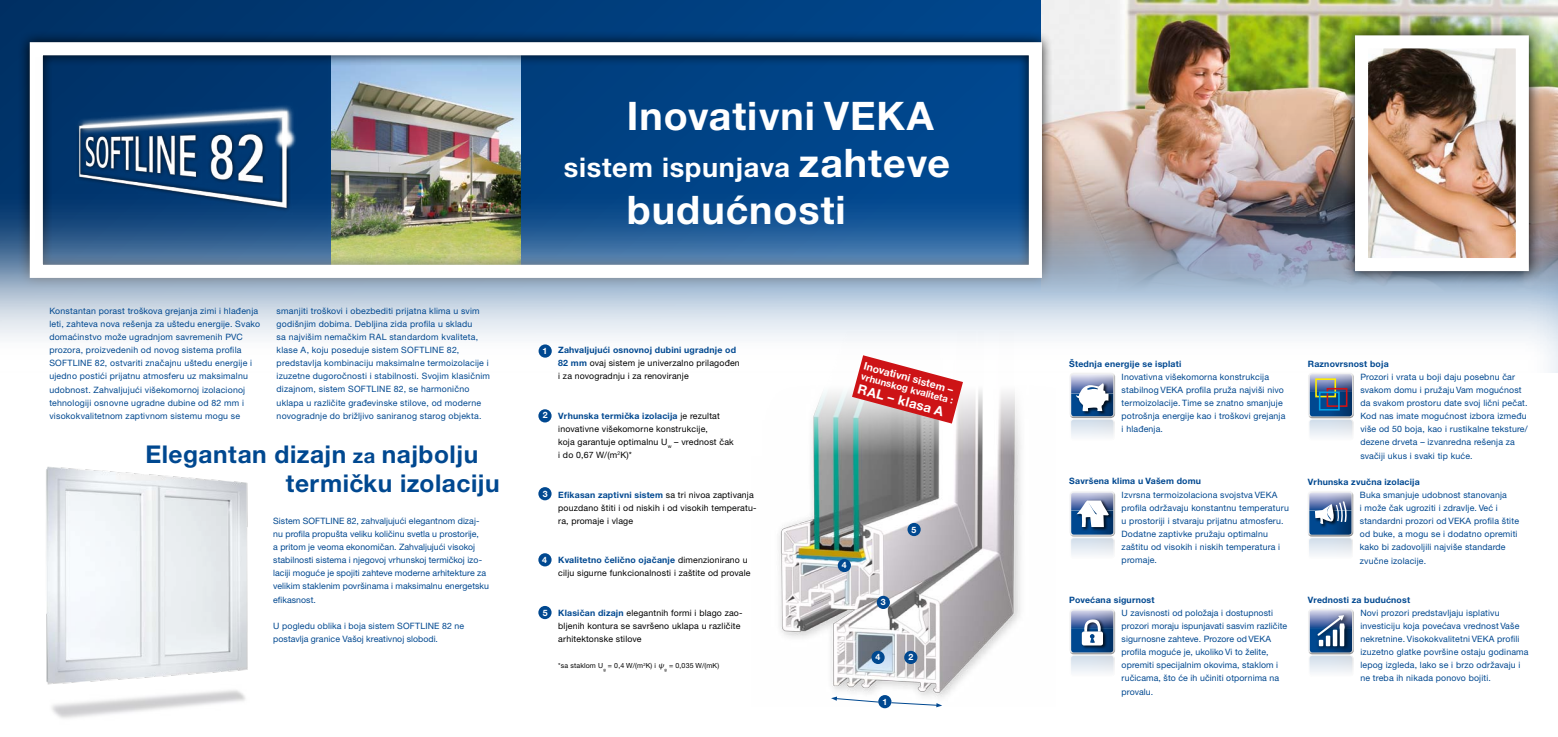
<style>
.page{position:relative;width:1558px;height:737px;background:#fff}
.page>*{position:absolute;margin:0;border:0;box-sizing:border-box;transform-origin:0 0}
.t1{font:700 39.38px "Helvetica Neue CE";letter-spacing:.025em;color:#fff}
.t2{font:700 27.12px "Helvetica Neue CE";letter-spacing:.025em;color:#fff}
.t3{font:700 24.5px/29.4px "Helvetica Neue CE";letter-spacing:.02em;color:#004890}
.t4{font:700 13.12px "Helvetica Neue CE";color:#fff}
.t5{font:700 10.5px "Helvetica Neue CE";color:#fff}
.t6{font:700 9.62px "Helvetica Neue CE";color:#fff}
.t7{font:8.75px/13.1px "Helvetica Neue CE";letter-spacing:.02em;color:#004890}
.t8{font:8.75px/13.1px "Helvetica Neue CE";letter-spacing:.02em;color:#000}
.t9{font:700 8.75px "Helvetica Neue CE";letter-spacing:.02em;color:#004890}
.t10{font:700 8.75px "Helvetica Neue CE";color:#fff}
.t11{font:7px "Helvetica Neue CE";letter-spacing:.02em;color:#000}
.s1{font-size:20.12px}
.s2{font-size:39.38px}
.s3{font-weight:700;color:#004890}
.s4{font-family:"Lucida Math";font-style:italic}
</style>
<div class="page">
<svg style="left:0;top:0;width:1042px;height:191px;background:#003a77"></svg>
<img style="left:1042px;top:0;width:516px;height:191px">
<div style="left:18px;top:30px;width:1035px;height:259px;background:#000;opacity:.9"></div>
<svg style="left:23px;top:36px;width:1025px;height:155px;background:#446e99"></svg>
<img style="left:35px;top:57px;width:293px;height:134px">
<img style="left:0;top:191px;width:1558px;height:182px">
<div style="left:728px;top:332px;width:327px;height:375px;background:#fff"></div>
<img style="left:751px;top:332px;width:304px;height:375px">
<svg style="left:852px;top:355px;width:111px;height:68px"></svg>
<div style="left:838px;top:559px;width:13px;height:13px;background:#004890;border-radius:50%"></div>
<div style="left:871px;top:651px;width:13px;height:13px;background:#004890;border-radius:50%"></div>
<div style="left:877px;top:596px;width:13px;height:13px;background:#004890;border-radius:50%"></div>
<svg style="left:831px;top:696px;width:48px;height:6px"></svg>
<div style="left:878px;top:695px;width:13px;height:13px;background:#004890;border-radius:50%"></div>
<svg style="left:890px;top:702px;width:52px;height:5px"></svg>
<div style="left:907px;top:523px;width:13px;height:13px;background:#004890;border-radius:50%"></div>
<div style="left:904px;top:651px;width:13px;height:13px;background:#004890;border-radius:50%"></div>
<div style="left:1069px;top:419px;width:46px;height:23px;background:#000;opacity:.75"></div>
<div style="left:1069px;top:372px;width:46px;height:45px;background:#fff"></div>
<div style="left:1069px;top:373px;width:46px;height:46px;background:#000;opacity:.4"></div>
<svg style="left:1070px;top:373px;width:44px;height:44px"></svg>
<div style="left:1069px;top:537px;width:46px;height:23px;background:#000;opacity:.75"></div>
<div style="left:1069px;top:491px;width:46px;height:46px;background:#c9c9ca"></div>
<svg style="left:1070px;top:491px;width:44px;height:44px;background:#8299b9"></svg>
<div style="left:1069px;top:655px;width:46px;height:23px;background:#000;opacity:.75"></div>
<div style="left:1069px;top:609px;width:46px;height:46px;background:#000;opacity:.4"></div>
<svg style="left:1070px;top:609px;width:44px;height:44px"></svg>
<div style="left:1308px;top:419px;width:46px;height:23px;background:#000;opacity:.75"></div>
<div style="left:1308px;top:372px;width:46px;height:45px;background:#fff"></div>
<div style="left:1308px;top:373px;width:46px;height:46px;background:#000;opacity:.4"></div>
<svg style="left:1309px;top:373px;width:44px;height:44px;background:#557394"></svg>
<div style="left:1308px;top:655px;width:46px;height:23px;background:#000;opacity:.75"></div>
<div style="left:1308px;top:609px;width:46px;height:46px;background:#000;opacity:.4"></div>
<svg style="left:1309px;top:609px;width:44px;height:44px"></svg>
<div style="left:538px;top:344px;width:14px;height:13px;background:#004890;border-radius:50%"></div>
<div style="left:538px;top:409px;width:13px;height:13px;background:#004890;border-radius:50%"></div>
<div style="left:538px;top:487px;width:13px;height:13px;background:#004890;border-radius:50%"></div>
<div style="left:538px;top:553px;width:13px;height:13px;background:#004890;border-radius:50%"></div>
<div style="left:538px;top:606px;width:13px;height:13px;background:#004890;border-radius:50%"></div>
<div style="left:1342px;top:22px;width:200px;height:262px;background:#000;opacity:.9"></div>
<img style="left:1369px;top:49px;width:146px;height:208px">
<img style="left:46px;top:466px;width:202px;height:239px">
<div style="left:1307px;top:537px;width:46px;height:23px;background:#000;opacity:.75"></div>
<div style="left:1307px;top:491px;width:46px;height:46px;background:#000;opacity:.4"></div>
<svg style="left:1308px;top:491px;width:44px;height:44px;background:#6785ad"></svg>
<p class="t7" style="left:49px;top:304px;width:212px">Konstantan porast troškova grejanja zimi i hlađenja leti, zahteva nova rešenja za uštedu energije. Svako domaćinstvo može ugradnjom savremenih PVC prozora, proizvedenih od novog sistema profila SOFTLINE 82, ostvariti značajnu uštedu energije i ujedno postići prijatnu atmosferu uz maksimalnu udobnost. Zahvaljujući višekomornoj izolacionoj tehnologiji osnovne ugradne dubine od 82 mm i visokokvalitetnom zaptivnom sistemu mogu se</p>
<p class="t7" style="left:277px;top:304px;width:215px">smanjiti troškovi i obezbediti prijatna klima u svim godišnjim dobima. Debljina zida profila u skladu<br>sa najvišim nemačkim RAL standardom kvaliteta, klase A, koju poseduje sistem SOFTLINE 82, predstavlja kombinaciju maksimalne termoizolacije i izuzetne dugoročnosti i stabilnosti. Svojim klasičnim dizajnom, sistem SOFTLINE 82, se harmonično uklapa u različite građevinske stilove, od moderne novogradnje do brižljivo saniranog starog objekta.</p>
<h3 class="t3" style="left:286px;top:440px;width:215px;text-indent:-141px">Elegantan dizajn <span class="s1">za</span> najbolju termičku izolaciju</h3>
<p class="t7" style="left:273px;top:514px;width:217px">Sistem SOFTLINE 82, zahvaljujući elegantnom dizaj&shy;nu profila propušta veliku količinu svetla u prostorije,<br>a pritom je veoma ekonomičan. Zahvaljujući visokoj stabilnosti sistema i njegovoj vrhunskoj termičkoj izo&shy;laciji moguće je spojiti zahteve moderne arhitekture za velikim staklenim površinama i maksimalnu energetsku efikasnost.</p>
<p class="t7" style="left:273px;top:619px;width:192px">U pogledu oblika i boja sistem SOFTLINE 82 ne postavlja granice Vašoj kreativnoj slobodi.</p>
<h1 class="t1" style="left:627px;top:91px;width:308px">Inovativni VEKA</h1>
<h2 class="t2" style="left:564px;top:150px;width:388px">sistem ispunjava <span class="s2">zahteve</span></h2>
<h1 class="t1" style="left:627px;top:186px;width:220px">budućnosti</h1>
<p class="t10" style="left:542px;top:345px;width:6px">1</p>
<p class="t10" style="left:543px;top:410px;width:6px">2</p>
<p class="t10" style="left:543px;top:488px;width:6px">3</p>
<p class="t10" style="left:542px;top:554px;width:6px">4</p>
<p class="t10" style="left:543px;top:607px;width:6px">5</p>
<p class="t8" style="left:558px;top:343px;width:183px"><span class="s3">Zahvaljujući osnovnoj dubini ugradnje od<br>82 mm</span> ovaj sistem je univerzalno prilagođen i za novogradnju i za renoviranje</p>
<p class="t8" style="left:558px;top:409px;width:177px"><span class="s3">Vrhunska termička izolacija</span> je rezultat inovativne višekomorne konstrukcije,<br>koja garantuje optimalnu U<sub>w</sub> – vrednost čak i do 0,67 W/(m<sup>2</sup>K)*</p>
<p class="t8" style="left:558px;top:488px;width:200px"><span class="s3">Efikasan zaptivni sistem</span> sa tri nivoa zaptivanja pouzdano štiti i od niskih i od visokih temperatu&shy;ra, promaje i vlage</p>
<p class="t8" style="left:558px;top:553px;width:194px"><span class="s3">Kvalitetno čelično ojačanje</span> dimenzionirano u cilju sigurne funkcionalnosti i zaštite od provale</p>
<p class="t8" style="left:558px;top:606px;width:186px"><span class="s3">Klasičan dizajn</span> elegantnih formi i blago zao&shy;bljenih kontura se savršeno uklapa u različite arhitektonske stilove</p>
<p class="t11" style="left:558px;top:661px;width:162px">*sa staklom U<sub>g</sub> = 0,4 W/(m<sup>2</sup>K) i <span class="s4">ψ</span><sub>g</sub> = 0,035 W/(mK)</p>
<p class="t5" style="left:866px;top:359px;width:94px;rotate:15deg">Inovativni sistem –</p>
<p class="t6" style="left:863px;top:370px;width:97px;rotate:15deg">vrhunskog kvaliteta :</p>
<h3 class="t4" style="left:860px;top:380px;width:90px;rotate:15deg">RAL – klasa A</h3>
<p class="t10" style="left:842px;top:560px;width:6px">4</p>
<p class="t10" style="left:911px;top:524px;width:6px">5</p>
<p class="t10" style="left:881px;top:597px;width:6px">3</p>
<p class="t10" style="left:875px;top:651px;width:6px">4</p>
<p class="t10" style="left:882px;top:696px;width:6px">1</p>
<p class="t10" style="left:908px;top:652px;width:6px">2</p>
<p class="t9" style="left:1069px;top:358px;width:113px">Štednja energije se isplati</p>
<p class="t7" style="left:1121px;top:370px;width:165px">Inovativna višekomorna konstrukcija stabilnog VEKA profila pruža najviši nivo termoizolacije. Time se znatno smanjuje potrošnja energije kao i troškovi grejanja i hlađenja.</p>
<p class="t9" style="left:1069px;top:476px;width:133px">Savršena klima u Vašem domu</p>
<p class="t7" style="left:1121px;top:488px;width:169px">Izvrsna termoizolaciona svojstva VEKA profila održavaju konstantnu temperaturu u prostoriji i stvaraju prijatnu atmosferu.<br>Dodatne zaptivke pružaju optimalnu zaštitu od visokih i niskih temperatura i promaje.</p>
<p class="t9" style="left:1069px;top:594px;width:87px">Povećana sigurnost</p>
<p class="t7" style="left:1121px;top:606px;width:167px">U zavisnosti od položaja i dostupnosti prozori moraju ispunjavati sasvim različite sigurnosne zahteve. Prozore od VEKA profila moguće je, ukoliko Vi to želite, opremiti specijalnim okovima, staklom i ručicama, što će ih učiniti otpornima na provalu.</p>
<p class="t9" style="left:1308px;top:358px;width:82px">Raznovrsnost boja</p>
<p class="t7" style="left:1360px;top:370px;width:169px">Prozori i vrata u boji daju posebnu čar svakom domu i pružaju Vam mogućnost da svakom prostoru date svoj lični pečat.<br>Kod nas imate mogućnost izbora između više od 50 boja, kao i rustikalne teksture/ dezene drveta – izvanredna rešenja za svačiji ukus i svaki tip kuće.</p>
<p class="t9" style="left:1308px;top:476px;width:113px">Vrhunska zvučna izolacija</p>
<p class="t7" style="left:1360px;top:488px;width:161px">Buka smanjuje udobnost stanovanja<br>i može čak ugroziti i zdravlje. Već i standardni prozori od VEKA profila štite od buke, a mogu se i dodatno opremiti kako bi zadovoljili najviše standarde zvučne izolacije.</p>
<p class="t9" style="left:1308px;top:594px;width:104px">Vrednosti za budućnost</p>
<p class="t7" style="left:1360px;top:606px;width:170px">Novi prozori predstavljaju isplativu investiciju koja povećava vrednost Vaše nekretnine. Visokokvalitetni VEKA profili izuzetno glatke površine ostaju godinama lepog izgleda, lako se i brzo održavaju i ne treba ih nikada ponovo bojiti.</p>
</div>
